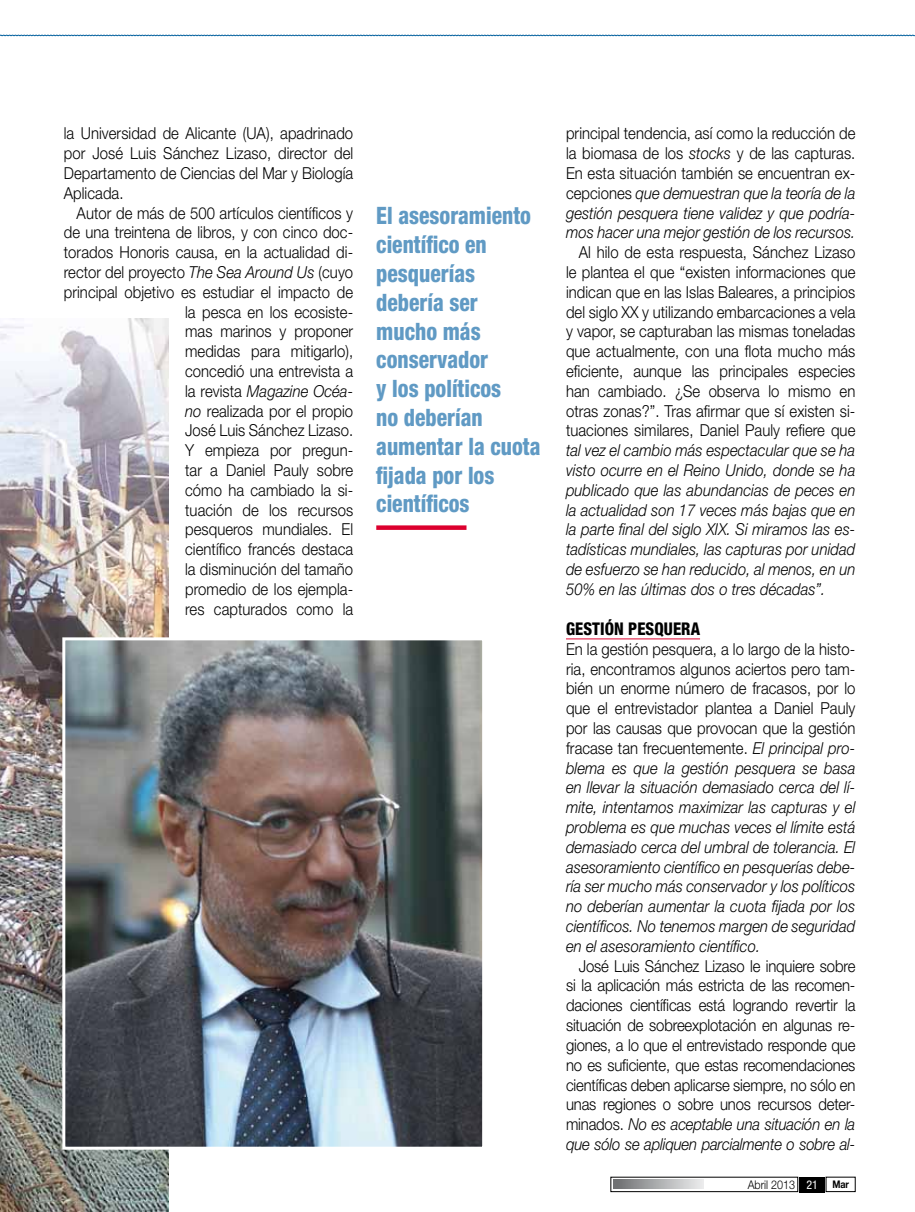
<style>
.page{position:relative;width:915px;height:1212px;background:#fff}
.page>*{position:absolute;margin:0;border:0;box-sizing:border-box;transform-origin:0 0}
.TEXTO_GENERAL{font:800 condensed 24px/28.8px "Helvetica Neue LT Std";color:#609ac4;scale:.9 1}
.LADILLO{font:800 condensed 17.55px "Helvetica Neue LT Std";letter-spacing:.005em;color:#000;scale:.93 1}
.TEXTO_GENERAL-2{font:300 16.5px/19.8px "Helvetica Neue LT Std";letter-spacing:.005em;color:#000;text-align:justify;scale:.9 1}
.TEXTO_GENERAL-3{font:italic 300 16.5px/19.8px "Helvetica Neue LT Std";letter-spacing:.005em;color:#000;text-align:justify;scale:.9 1}
.t1{font:300 12px "Helvetica Neue LT Std";color:#000;scale:.9 1}
.t2{font:700 10.5px "Helvetica Neue LT Std";color:#000;scale:.85 1}
.s1{font-style:italic}
.s2{font-style:normal}
.s3{font-weight:400;font-stretch:condensed;color:#fff}
</style>
<div class="page">
<div style="left:825px;top:1177px;width:30px;height:15px;border:1px solid #000"></div>
<div style="left:799px;top:1177px;width:25px;height:15px;background:#000"></div>
<div style="left:610px;top:1177px;width:187px;height:15px;border:1px solid #000"></div>
<svg style="left:613px;top:1180px;width:90px;height:9px"></svg>
<svg style="left:0;top:35px;width:914px;height:1px"></svg>
<hr style="left:566px;top:638px;width:133px;height:1px;background:#dc002e">
<img style="left:0;top:319px;width:168px;height:893px">
<img style="left:66px;top:641px;width:415px;height:505px">
<div style="left:62px;top:637px;width:423px;height:513px;border:3px solid #fff"></div>
<div style="left:376px;top:525px;width:90px;height:5px;background:#dc002e"></div>
<p class="TEXTO_GENERAL-2" style="left:64px;top:123px;width:323px">la Universidad de Alicante (UA), apadrinado por José Luis Sánchez Lizaso, director del Departamento de Ciencias del Mar y Biología Aplicada.</p>
<p class="TEXTO_GENERAL-2" style="left:64px;top:202px;width:323px;text-align:right">Autor de más de 500 artículos científicos y de una treintena de libros, y con cinco doc&shy;torados Honoris causa, en la actualidad di&shy;rector del proyecto <span class="s1">The Sea Around Us</span> (cuyo principal objetivo es estudiar el impacto de la pesca en los ecosiste-<br>mas marinos y proponer<br>medidas para mitigarlo),<br>concedió una entrevista a<br>la revista <span class="s1">Magazine Océa-<br>no</span> realizada por el propio<br>José Luis Sánchez Lizaso.<br>Y empieza por pregun-<br>tar a Daniel Pauly sobre<br>cómo ha cambiado la si-<br>tuación de los recursos<br>pesqueros mundiales. El<br>científico francés destaca<br>la disminución del tamaño<br>promedio de los ejempla-<br>res capturados como la</p>
<p class="TEXTO_GENERAL" style="left:376px;top:201px;width:184px">El asesoramiento científico en pesquerías debería ser mucho más conservador<br>y los políticos<br>no deberían aumentar la cuota fijada por los científicos</p>
<p class="TEXTO_GENERAL-2" style="left:566px;top:123px;width:323px">principal tendencia, así como la reducción de la biomasa de los <span class="s1">stocks</span> y de las capturas.<br>En esta situación también se encuentran ex&shy;cepciones <span class="s1">que demuestran que la teoría de la gestión pesquera tiene validez y que podría&shy;mos hacer una mejor gestión de los recursos.</span></p>
<p class="TEXTO_GENERAL-2" style="left:566px;top:242px;width:323px;text-indent:13px">Al hilo de esta respuesta, Sánchez Lizaso le plantea el que “existen informaciones que indican que en las Islas Baleares, a principios del siglo XX y utilizando embarcaciones a vela y vapor, se capturaban las mismas toneladas que actualmente, con una flota mucho más eficiente, aunque las principales especies han cambiado. ¿Se observa lo mismo en otras zonas?”. Tras afirmar que sí existen si&shy;tuaciones similares, Daniel Pauly refiere que <span class="s1">tal vez el cambio más espectacular que se ha visto ocurre en el Reino Unido, donde se ha publicado que las abundancias de peces en la actualidad son 17 veces más bajas que en la parte final del siglo XIX. Si miramos las es&shy;tadísticas mundiales, las capturas por unidad de esfuerzo se han reducido, al menos, en un 50% en las últimas dos o tres décadas”.</span></p>
<p class="LADILLO" style="left:566px;top:618px;width:146px">GESTIÓN PESQUERA</p>
<p class="TEXTO_GENERAL-3" style="left:566px;top:639px;width:323px"><span class="s2">En la gestión pesquera, a lo largo de la histo&shy;ria, encontramos algunos aciertos pero tam&shy;bién un enorme número de fracasos, por lo que el entrevistador plantea a Daniel Pauly por las causas que provocan que la gestión fracase tan frecuentemente.</span> El principal pro&shy;blema es que la gestión pesquera se basa en llevar la situación demasiado cerca del lí&shy;mite, intentamos maximizar las capturas y el problema es que muchas veces el límite está demasiado cerca del umbral de tolerancia. El asesoramiento científico en pesquerías debe&shy;ría ser mucho más conservador y los políticos no deberían aumentar la cuota fijada por los científicos. No tenemos margen de seguridad en el asesoramiento científico.</p>
<p class="TEXTO_GENERAL-2" style="left:566px;top:955px;width:323px;text-indent:13px">José Luis Sánchez Lizaso le inquiere sobre si la aplicación más estricta de las recomen&shy;daciones científicas está logrando revertir la situación de sobreexplotación en algunas re&shy;giones, a lo que el entrevistado responde que no es suficiente, que estas recomendaciones científicas deben aplicarse siempre, no sólo en unas regiones o sobre unos recursos deter&shy;minados. <span class="s1">No es aceptable una situación en la que sólo se apliquen parcialmente o sobre al-</span></p>
<p class="t1" style="left:747px;top:1177px;width:79px">Abril 2013 <span class="s3">21</span></p>
<p class="t2" style="left:832px;top:1178px;width:21px">Mar</p>
</div>
